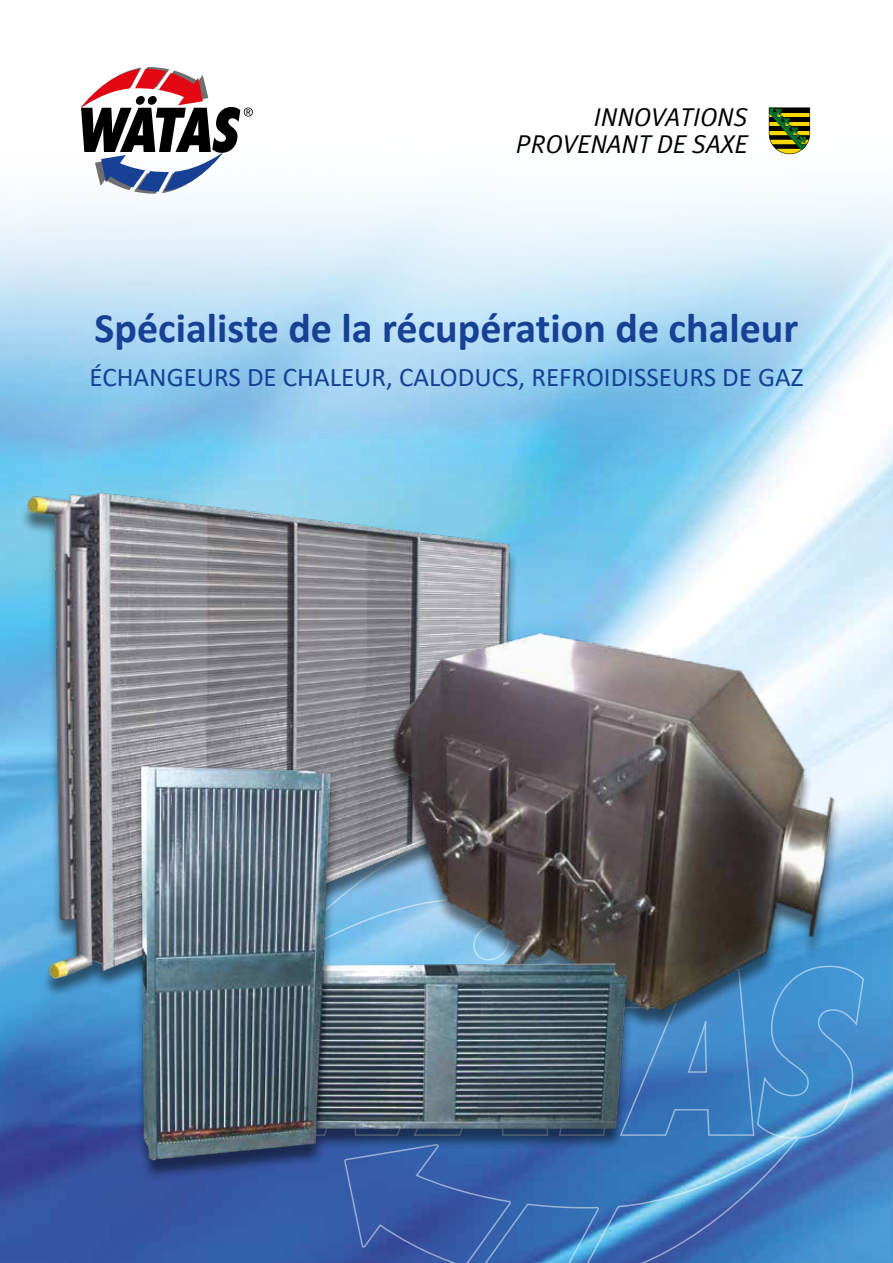
<style>
.page{position:relative;width:893px;height:1263px;background:#fff}
.page>*{position:absolute;margin:0;border:0;box-sizing:border-box;transform-origin:0 0}
.t1{font:700 42px "Calibri";color:#164194}
.t2{font:27px "Calibri";color:#164194}
.t3{font:italic 25.8px/26.8px "Meta Plus Normal";color:#000;text-align:right}
</style>
<div class="page">
<img style="left:0;top:107px;width:893px;height:1156px">
<svg style="left:269px;top:1087px;width:596px;height:176px;background:#4174b8"></svg>
<svg style="left:81px;top:67px;width:172px;height:127px"></svg>
<img style="left:0;top:451px;width:555px;height:548px">
<img style="left:290px;top:578px;width:603px;height:509px">
<img style="left:108px;top:748px;width:534px;height:439px">
<svg style="left:769px;top:107px;width:41px;height:47px;background:#637021"></svg>
<p class="t3" style="left:516px;top:103px;width:233px">INNOVATIONS<br>PROVENANT DE SAXE</p>
<h1 class="t1" style="left:95px;top:298px;width:705px">Spécialiste de la récupération de chaleur</h1>
<p class="t2" style="left:90px;top:358px;width:715px">ÉCHANGEURS DE CHALEUR, CALODUCS, REFROIDISSEURS DE GAZ</p>
</div>
